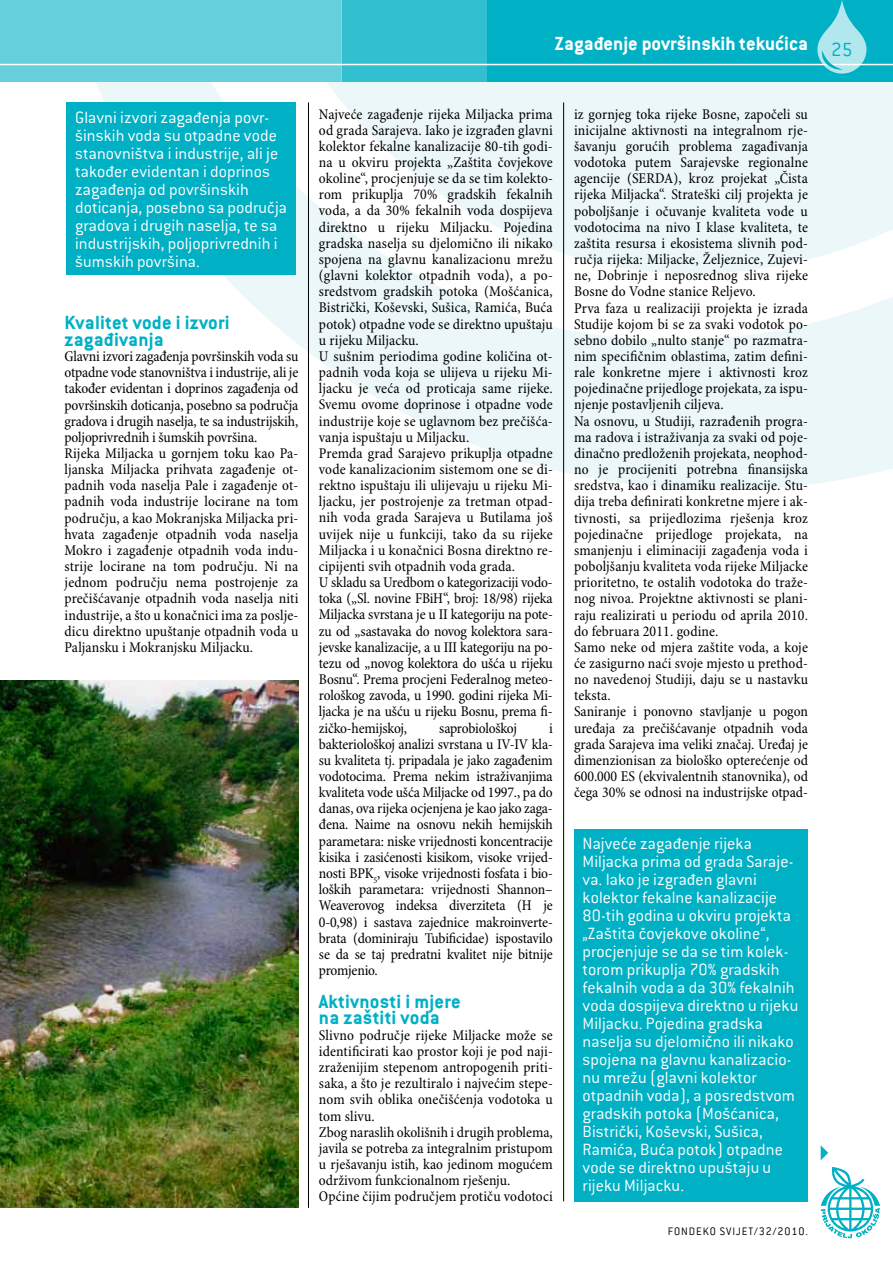
<style>
.page{position:relative;width:893px;height:1263px;background:#fff}
.page>*{position:absolute;margin:0;border:0;box-sizing:border-box;transform-origin:0 0}
.t1{font:700 21px/16.5px "Conduit ITC";letter-spacing:.01em;color:#00b0c5}
.t2{font:700 21px "Conduit ITC";color:#fff}
.t3{font:300 21px "Conduit ITC";color:#00b0c5}
.t4{font:300 18px/18px "Conduit ITC";letter-spacing:.005em;color:#fff}
.t5{font:condensed 15px/16.2px "Minion Pro";letter-spacing:.005em;color:#000}
.t6{font:condensed 15px "Minion Pro";letter-spacing:-.02em;color:#000}
.t7{font:300 12px "Conduit ITC";letter-spacing:.075em;color:#000}
</style>
<div class="page">
<img style="left:0;top:680px;width:298px;height:528px">
<svg style="left:11px;top:81px;width:882px;height:414px;fill:#ebf7f9"></svg>
<div style="left:0;top:0;width:893px;height:81px;background:#00b0c5"></div>
<div style="left:0;top:0;width:341px;height:81px;background:#65cfdb"></div>
<div style="left:341px;top:0;width:146px;height:81px;background:#32bfd0"></div>
<hr style="left:0;top:64px;width:893px;height:1px;background:#fff">
<svg style="left:817px;top:0;width:49px;height:74px"></svg>
<div style="left:67px;top:102px;width:229px;height:173px;background:#00b0c5"></div>
<div style="left:574px;top:829px;width:234px;height:372px;background:#00b0c5"></div>
<svg style="left:821px;top:1145px;width:7px;height:15px"></svg>
<hr style="left:563px;top:102px;width:1px;height:1099px;background:#000">
<hr style="left:308px;top:102px;width:1px;height:1106px;background:#000">
<svg style="left:821px;top:1167px;width:59px;height:71px"></svg>
<h1 class="t2" style="left:555px;top:31px;width:255px">Zagađenje površinskih tekućica</h1>
<p class="t4" style="left:75px;top:108px;width:213px">Glavni izvori zagađenja povr&shy;šinskih voda su otpadne vode stanovništva i industrije, ali je također evidentan i doprinos zagađenja od površinskih doticanja, posebno sa područja gradova i drugih naselja, te sa industrijskih, poljoprivrednih i šumskih površina.</p>
<h1 class="t1" style="left:64px;top:314px;width:167px">Kvalitet vode i izvori zagađivanja</h1>
<p class="t5" style="left:65px;top:349px;width:235px">Glavni izvori zagađenja površinskih voda su otpadne vode stanovništva i industrije, ali je također evidentan i doprinos zagađenja od površinskih doticanja, posebno sa područja gradova i drugih naselja, te sa industrijskih, poljoprivrednih i šumskih površina.<br>Rijeka Miljacka u gornjem toku kao Pa&shy;ljanska Miljacka prihvata zagađenje ot&shy;padnih voda naselja Pale i zagađenje ot&shy;padnih voda industrije locirane na tom području, a kao Mokranjska Miljacka pri&shy;hvata zagađenje otpadnih voda naselja Mokro i zagađenje otpadnih voda indu&shy;strije locirane na tom području. Ni na jednom području nema postrojenje za prečišćavanje otpadnih voda naselja niti industrije, a što u konačnici ima za poslje&shy;dicu direktno upuštanje otpadnih voda u Paljansku i Mokranjsku Miljacku.</p>
<p class="t5" style="left:319px;top:106px;width:235px">Najveće zagađenje rijeka Miljacka prima od grada Sarajeva. Iako je izgrađen glavni kolektor fekalne kanalizacije 80-tih godi&shy;na u okviru projekta „Zaštita čovjekove okoline“, procjenjuje se da se tim kolekto&shy;rom prikuplja 70% gradskih fekalnih voda, a da 30% fekalnih voda dospijeva direktno u rijeku Miljacku. Pojedina gradska naselja su djelomično ili nikako spojena na glavnu kanalizacionu mrežu (glavni kolektor otpadnih voda), a po&shy;sredstvom gradskih potoka (Mošćanica, Bistrički, Koševski, Sušica, Ramića, Buća potok) otpadne vode se direktno upuštaju u rijeku Miljacku.<br>U sušnim periodima godine količina ot&shy;padnih voda koja se ulijeva u rijeku Mi&shy;ljacku je veća od proticaja same rijeke.<br>Svemu ovome doprinose i otpadne vode industrije koje se uglavnom bez prečišća&shy;vanja ispuštaju u Miljacku.<br>Premda grad Sarajevo prikuplja otpadne vode kanalizacionim sistemom one se di&shy;rektno ispuštaju ili ulijevaju u rijeku Mi&shy;ljacku, jer postrojenje za tretman otpad&shy;nih voda grada Sarajeva u Butilama još uvijek nije u funkciji, tako da su rijeke Miljacka i u konačnici Bosna direktno re&shy;cipijenti svih otpadnih voda grada.<br>U skladu sa Uredbom o kategorizaciji vodo&shy;toka („Sl. novine FBiH“, broj: 18/98) rijeka Miljacka svrstana je u II kategoriju na pote&shy;zu od „sastavaka do novog kolektora sara&shy;jevske kanalizacije, a u III kategoriju na po&shy;tezu od „novog kolektora do ušća u rijeku Bosnu“. Prema procjeni Federalnog meteo&shy;rološkog zavoda, u 1990. godini rijeka Mi&shy;ljacka je na ušću u rijeku Bosnu, prema fi&shy;zičko-hemijskoj,</p>
<p class="t6" style="left:439px;top:719px;width:79px">saprobiološkoj</p>
<p class="t5" style="left:319px;top:720px;width:235px;text-align:justify;text-indent:230px">i bakteriološkoj analizi svrstana u IV-IV kla&shy;su kvaliteta tj. pripadala je jako zagađenim vodotocima. Prema nekim istraživanjima kvaliteta vode ušća Miljacke od 1997., pa do danas, ova rijeka ocjenjena je kao jako zaga&shy;đena. Naime na osnovu nekih hemijskih parametara: niske vrijednosti koncentracije kisika i zasićenosti kisikom, visoke vrijed&shy;nosti BPK<sub>5</sub>, visoke vrijednosti fosfata i bio&shy;loških parametara: vrijednosti Shannon– Weaverovog indeksa diverziteta (H je 0-0,98) i sastava zajednice makroinverte&shy;brata (dominiraju Tubificidae) ispostavilo se da se taj predratni kvalitet nije bitnije promjenio.</p>
<h1 class="t1" style="left:319px;top:992px;width:143px">Aktivnosti i mjere na zaštiti voda</h1>
<p class="t5" style="left:319px;top:1027px;width:235px">Slivno područje rijeke Miljacke može se identificirati kao prostor koji je pod naji&shy;zraženijim stepenom antropogenih priti&shy;saka, a što je rezultiralo i najvećim stepe&shy;nom svih oblika onečišćenja vodotoka u tom slivu.<br>Zbog naraslih okolišnih i drugih problema, javila se potreba za integralnim pristupom u rješavanju istih, kao jedinom mogućem održivom funkcionalnom rješenju.<br>Općine čijim područjem protiču vodotoci</p>
<p class="t5" style="left:574px;top:106px;width:235px">iz gornjeg toka rijeke Bosne, započeli su inicijalne aktivnosti na integralnom rje&shy;šavanju gorućih problema zagađivanja vodotoka putem Sarajevske regionalne agencije (SERDA), kroz projekat „Čista rijeka Miljacka“. Strateški cilj projekta je poboljšanje i očuvanje kvaliteta vode u vodotocima na nivo I klase kvaliteta, te zaštita resursa i ekosistema slivnih pod&shy;ručja rijeka: Miljacke, Željeznice, Zujevi&shy;ne, Dobrinje i neposrednog sliva rijeke Bosne do Vodne stanice Reljevo.<br>Prva faza u realizaciji projekta je izrada Studije kojom bi se za svaki vodotok po&shy;sebno dobilo „nulto stanje“ po razmatra&shy;nim specifičnim oblastima, zatim defini&shy;rale konkretne mjere i aktivnosti kroz pojedinačne prijedloge projekata, za ispu&shy;njenje postavljenih ciljeva.<br>Na osnovu, u Studiji, razrađenih progra&shy;ma radova i istraživanja za svaki od poje&shy;dinačno predloženih projekata, neophod&shy;no je procijeniti potrebna finansijska sredstva, kao i dinamiku realizacije. Stu&shy;dija treba definirati konkretne mjere i ak&shy;tivnosti, sa prijedlozima rješenja kroz pojedinačne prijedloge projekata, na smanjenju i eliminaciji zagađenja voda i poboljšanju kvaliteta voda rijeke Miljacke prioritetno, te ostalih vodotoka do traže&shy;nog nivoa. Projektne aktivnosti se plani&shy;raju realizirati u periodu od aprila 2010. do februara 2011. godine.<br>Samo neke od mjera zaštite voda, a koje će zasigurno naći svoje mjesto u prethod&shy;no navedenoj Studiji, daju se u nastavku teksta.<br>Saniranje i ponovno stavljanje u pogon uređaja za prečišćavanje otpadnih voda grada Sarajeva ima veliki značaj. Uređaj je dimenzionisan za biološko opterećenje od 600.000 ES (ekvivalentnih stanovnika), od čega 30% se odnosi na industrijske otpad-</p>
<p class="t4" style="left:583px;top:834px;width:217px">Najveće zagađenje rijeka<br>Miljacka prima od grada Saraje&shy;va. Iako je izgrađen glavni kolektor fekalne kanalizacije<br>80-tih godina u okviru projekta „Zaštita čovjekove okoline“, procjenjuje se da se tim kolek&shy;torom prikuplja 70% gradskih fekalnih voda a da 30% fekalnih voda dospijeva direktno u rijeku<br>Miljacku. Pojedina gradska naselja su djelomično ili nikako spojena na glavnu kanalizacio&shy;nu mrežu (glavni kolektor otpadnih voda), a posredstvom gradskih potoka (Mošćanica,<br>Bistrički, Koševski, Sušica,<br>Ramića, Buća potok) otpadne vode se direktno upuštaju u rijeku Miljacku.</p>
<p class="t7" style="left:668px;top:1224px;width:142px">FONDEKO SVIJET/32/2010.</p>
<h1 class="t3" style="left:831px;top:38px;width:23px">25</h1>
</div>
